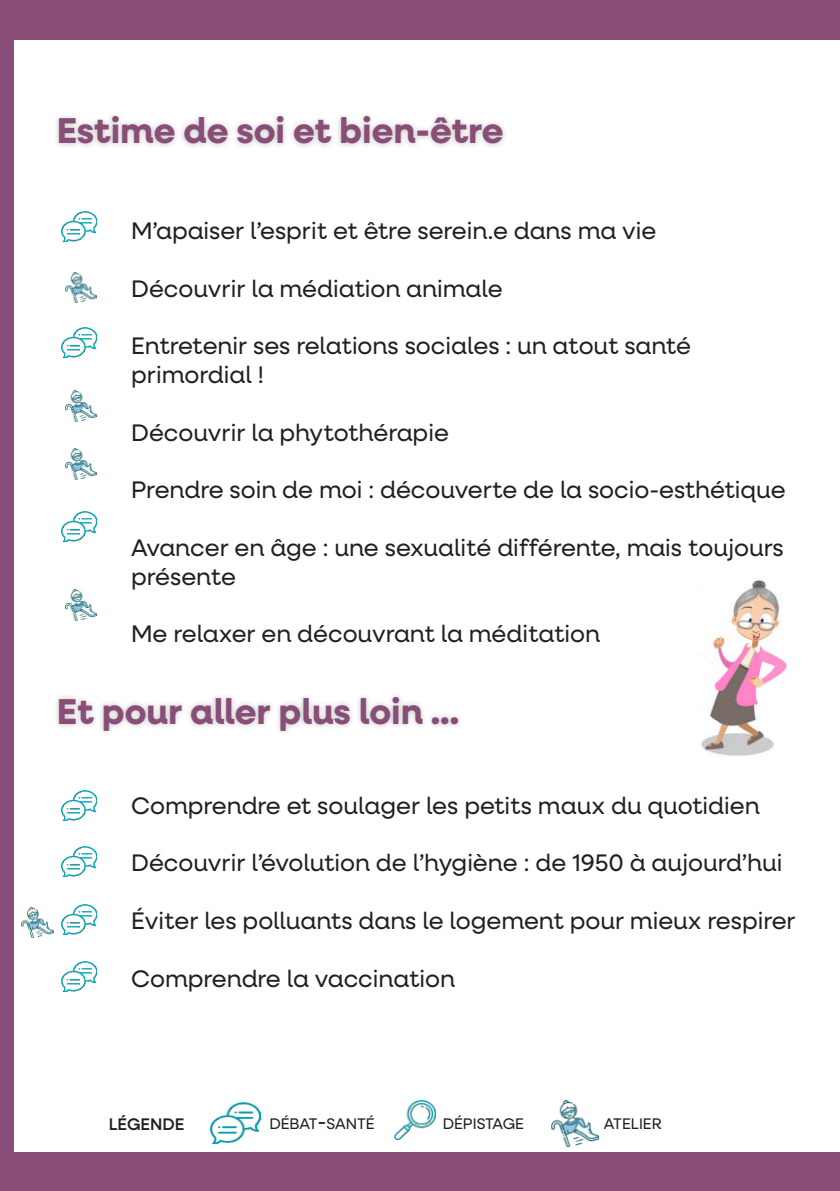
<style>
.page{position:relative;width:840px;height:1191px;background:#fff}
.page>*{position:absolute;margin:0;border:0;box-sizing:border-box;transform-origin:0 0}
.t1{font:700 36px "Neulis Neue";color:#884e77}
.t2{font:24px/28.8px "Neulis Neue";color:#231f20}
.t3{font:500 16.8px "Neulis Neue";color:#231f20}
.t4{font:15.4px "Neulis Neue";color:#231f20}
.s1{font-size:22px}
</style>
<div class="page">
<div style="left:0;top:0;width:839px;height:40px;background:#884e77"></div>
<div style="left:0;top:1151px;width:839px;height:40px;background:#884e77"></div>
<div style="left:0;top:0;width:13px;height:1191px;background:#884e77"></div>
<div style="left:53px;top:110px;width:455px;height:40px;background:#231f20;opacity:.27"></div>
<img style="left:710px;top:578px;width:71px;height:178px">
<div style="left:698px;top:566px;width:20px;height:25px;background:#fff;border-radius:50%"></div>
<svg style="left:709px;top:655px;width:4px;height:21px"></svg>
<svg style="left:701px;top:713px;width:17px;height:43px"></svg>
<svg style="left:777px;top:631px;width:11px;height:49px"></svg>
<div style="left:53px;top:691px;width:411px;height:46px;background:#231f20;opacity:.27"></div>
<img style="left:65px;top:272px;width:31px;height:31px">
<img style="left:65px;top:391px;width:31px;height:30px">
<img style="left:65px;top:449px;width:31px;height:30px">
<img style="left:65px;top:590px;width:31px;height:30px">
<img style="left:62px;top:211px;width:34px;height:31px">
<img style="left:62px;top:327px;width:34px;height:30px">
<img style="left:62px;top:511px;width:34px;height:30px">
<img style="left:62px;top:790px;width:34px;height:30px">
<img style="left:62px;top:846px;width:34px;height:30px">
<img style="left:62px;top:961px;width:34px;height:30px">
<img style="left:62px;top:904px;width:34px;height:30px">
<img style="left:22px;top:907px;width:31px;height:30px">
<img style="left:211px;top:1103px;width:49px;height:40px">
<img style="left:551px;top:1100px;width:47px;height:46px">
<img style="left:395px;top:1100px;width:40px;height:39px">
<h1 class="t1" style="left:57px;top:115px;width:448px">Estime de soi et bien-être</h1>
<p class="t2" style="left:131px;top:217px;width:526px">M’apaiser l’esprit et être serein.e dans ma vie</p>
<p class="t2" style="left:131px;top:274px;width:373px">Découvrir la médiation animale</p>
<p class="t2" style="left:131px;top:332px;width:561px">Entretenir ses relations sociales : un atout santé primordial !</p>
<p class="t2" style="left:131px;top:418px;width:319px">Découvrir la phytothérapie</p>
<p class="t2" style="left:131px;top:476px;width:655px">Prendre soin de moi : découverte de la socio-esthétique</p>
<p class="t2" style="left:131px;top:533px;width:653px">Avancer en âge : une sexualité différente, mais toujours présente</p>
<p class="t2" style="left:131px;top:620px;width:470px">Me relaxer en découvrant la méditation</p>
<h1 class="t1" style="left:57px;top:696px;width:404px">Et pour aller plus loin ...</h1>
<p class="t2" style="left:131px;top:791px;width:629px">Comprendre et soulager les petits maux du quotidien</p>
<p class="t2" style="left:131px;top:849px;width:652px">Découvrir l’évolution de l’hygiène : de 1950 à aujourd’hui</p>
<p class="t2" style="left:131px;top:906px;width:665px">Éviter les polluants dans le logement pour mieux respirer</p>
<p class="t2" style="left:131px;top:964px;width:325px">Comprendre la vaccination</p>
<p class="t3" style="left:109px;top:1115px;width:77px">LÉGENDE</p>
<p class="t4" style="left:269px;top:1115px;width:107px">DÉBAT<span class="s1">-</span>SANTÉ</p>
<p class="t4" style="left:442px;top:1115px;width:83px">DÉPISTAGE</p>
<p class="t4" style="left:603px;top:1115px;width:59px">ATELIER</p>
</div>
